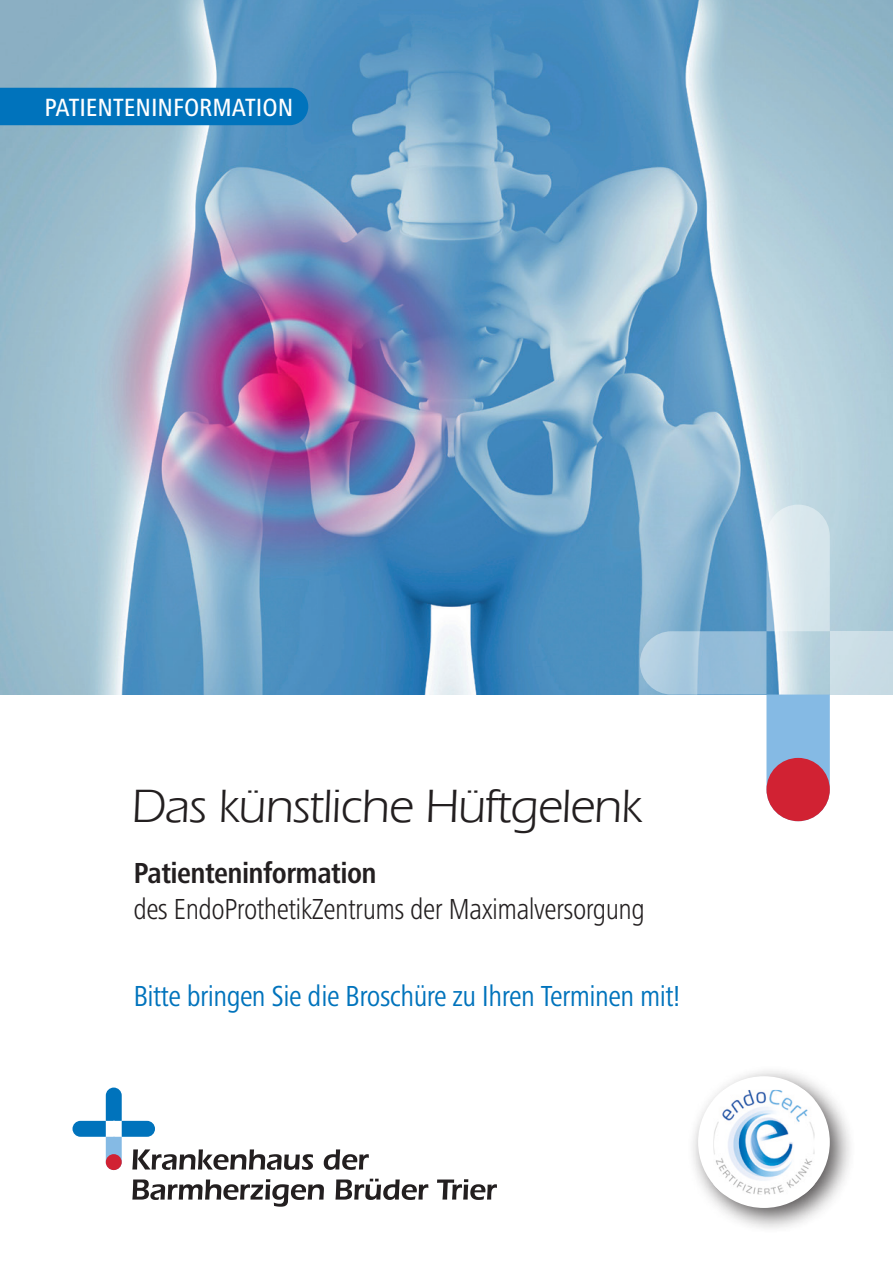
<style>
.page{position:relative;width:893px;height:1263px;background:#fff}
.page>*{position:absolute;margin:0;border:0;box-sizing:border-box;transform-origin:0 0}
.t1{font:48px "ITC Eras LT";letter-spacing:-.02em;color:#231f20}
.t2{font:condensed 30px "Frutiger Next Pro";letter-spacing:-.02em;color:#0073bc}
.t3{font:300 condensed 30px "Frutiger Next Pro";letter-spacing:-.02em;color:#231f20}
.t4{font:700 condensed 30px "Frutiger Next Pro";letter-spacing:-.02em;color:#231f20}
.t5{font:500 condensed 25.8px "Frutiger Next Pro";color:#fff}
</style>
<div class="page">
<img style="left:0;top:0;width:893px;height:694px">
<svg style="left:324px;top:1149px;width:45px;height:21px"></svg>
<svg style="left:132px;top:1179px;width:192px;height:28px"></svg>
<svg style="left:335px;top:1179px;width:93px;height:21px"></svg>
<svg style="left:437px;top:1179px;width:60px;height:21px"></svg>
<svg style="left:73px;top:1087px;width:240px;height:83px"></svg>
<div style="left:106px;top:1154px;width:16px;height:16px;background:#d12233;border-radius:50%"></div>
<svg style="left:640px;top:505px;width:190px;height:316px"></svg>
<div style="left:830px;top:631px;width:63px;height:63px;background:#cbdce6"></div>
<div style="left:0;top:88px;width:308px;height:37px;background:#0073bc"></div>
<div style="left:686px;top:1064px;width:170px;height:170px;background:#231f20;opacity:.75"></div>
<div style="left:698px;top:1076px;width:132px;height:132px;background:#fff;border-radius:50%"></div>
<img style="left:713px;top:1090px;width:101px;height:104px">
<p class="t5" style="left:45px;top:92px;width:250px">PATIENTENINFORMATION</p>
<h1 class="t1" style="left:131px;top:779px;width:512px">Das künstliche Hüftgelenk</h1>
<p class="t4" style="left:133px;top:856px;width:245px">Patienteninformation</p>
<p class="t3" style="left:133px;top:892px;width:513px">des EndoProthetikZentrums der Maximalversorgung</p>
<p class="t2" style="left:133px;top:978px;width:549px">Bitte bringen Sie die Broschüre zu Ihren Terminen mit!</p>
</div>
